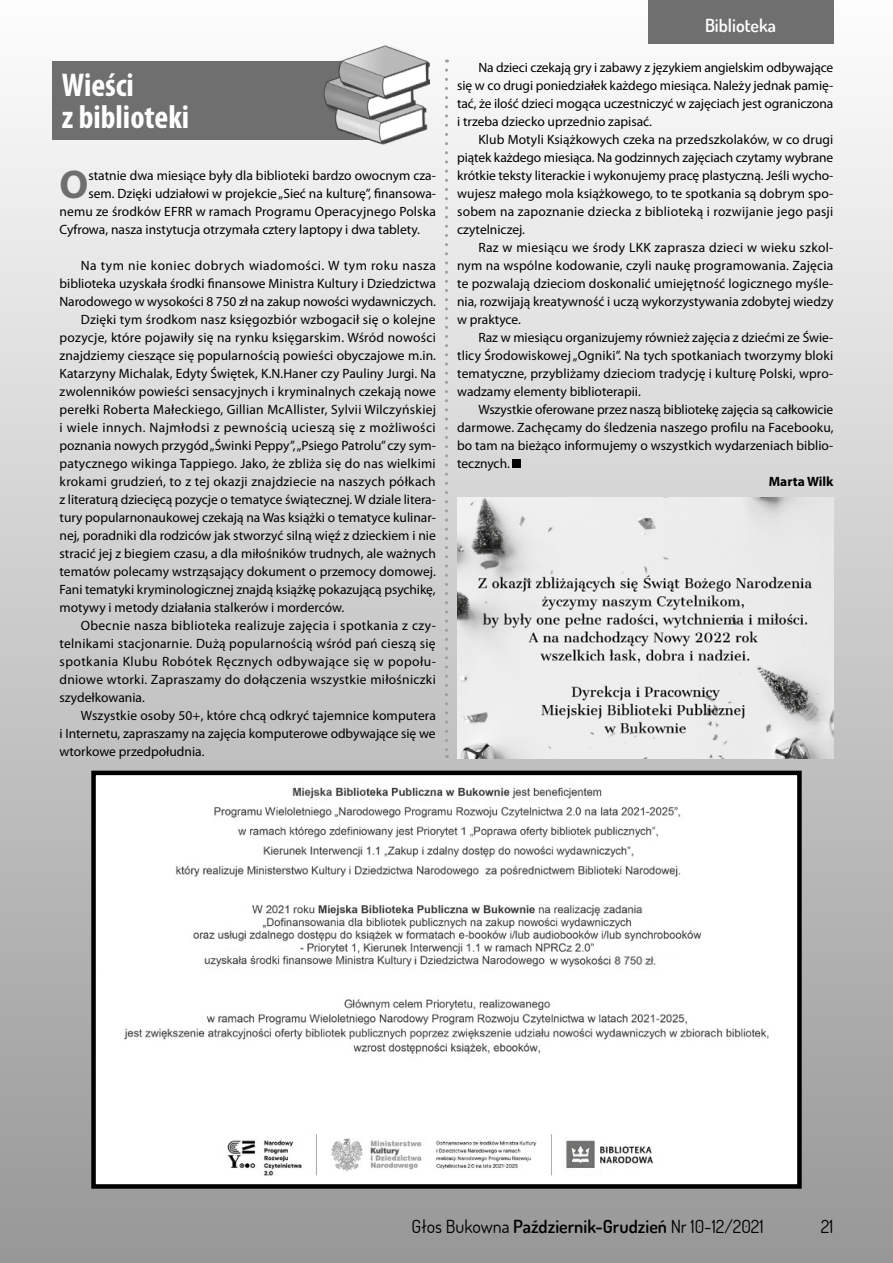
<style>
.page{position:relative;width:893px;height:1263px;background:#fff}
.page>*{position:absolute;margin:0;border:0;box-sizing:border-box;transform-origin:0 0}
.t1{font:700 40.2px "Myriad Pro";color:#706f6f}
.t2{font:700 condensed 33px/31.5px "Myriad Pro";color:#fff}
.t3{font:18px "Dosis";color:#000}
.t4{font:600 18px "Dosis";color:#fff}
.t5{font:13.5px/18px "Myriad Pro";letter-spacing:.005em;color:#000;text-align:justify}
.t6{font:13.5px "Myriad Pro";letter-spacing:.035em;color:#000}
.t7{font:13.5px "Myriad Pro";letter-spacing:.03em;color:#000}
.t8{font:13.5px "Myriad Pro";letter-spacing:.025em;color:#000}
.t9{font:700 13.5px "Myriad Pro";color:#000}
.s1{font-weight:600}
</style>
<div class="page">
<div style="left:0;top:0;width:893px;height:1263px;background:linear-gradient(to bottom,#fdfdfd,#989797)"></div>
<div style="left:52px;top:61px;width:330px;height:78px;background:#706f6f"></div>
<img style="left:320px;top:45px;width:109px;height:101px">
<div style="left:512px;top:459px;width:9px;height:9px;background:#000"></div>
<div style="left:648px;top:0;width:185px;height:43px;background:#706f6f"></div>
<svg style="left:445px;top:70px;width:3px;height:688px;background:#cccbcb"></svg>
<img style="left:96px;top:776px;width:701px;height:408px">
<div style="left:91px;top:771px;width:711px;height:418px;border:4px solid #000"></div>
<img style="left:457px;top:497px;width:376px;height:261px">
<h2 class="t2" style="left:62px;top:69px;width:129px">Wieści<br>z biblioteki</h2>
<h1 class="t1" style="left:60px;top:158px;width:30px">O</h1>
<p class="t5" style="left:88px;top:167px;width:349px">statnie dwa miesiące były dla biblioteki bardzo owocnym cza-</p>
<p class="t5" style="left:88px;top:185px;width:349px">sem. Dzięki udziałowi w projekcie „Sieć na kulturę”, finansowa-</p>
<p class="t5" style="left:60px;top:203px;width:378px">nemu ze środków EFRR w ramach Programu Operacyjnego Polska</p>
<p class="t5" style="left:60px;top:221px;width:362px">Cyfrowa, nasza instytucja otrzymała cztery laptopy i dwa tablety.</p>
<p class="t6" style="left:81px;top:258px;width:357px">Na tym nie koniec dobrych wiadomości. W tym roku nasza</p>
<p class="t5" style="left:60px;top:275px;width:378px">biblioteka uzyskała środki finansowe Ministra Kultury i Dziedzictwa</p>
<p class="t5" style="left:60px;top:293px;width:378px">Narodowego w wysokości 8 750 zł na zakup nowości wydawniczych.</p>
<p class="t5" style="left:81px;top:311px;width:356px">Dzięki tym środkom nasz księgozbiór wzbogacił się o kolejne</p>
<p class="t5" style="left:60px;top:329px;width:378px">pozycje, które pojawiły się na rynku księgarskim. Wśród nowości</p>
<p class="t5" style="left:60px;top:347px;width:378px">znajdziemy cieszące się popularnością powieści obyczajowe m.in.</p>
<p class="t5" style="left:60px;top:365px;width:378px">Katarzyny Michalak, Edyty Świętek, K.N.Haner czy Pauliny Jurgi. Na</p>
<p class="t5" style="left:60px;top:383px;width:378px">zwolenników powieści sensacyjnych i kryminalnych czekają nowe</p>
<p class="t5" style="left:60px;top:401px;width:378px">perełki Roberta Małeckiego, Gillian McAllister, Sylvii Wilczyńskiej</p>
<p class="t7" style="left:60px;top:420px;width:378px">i wiele innych. Najmłodsi z pewnością ucieszą się z możliwości</p>
<p class="t5" style="left:60px;top:437px;width:378px">poznania nowych przygód „Świnki Peppy”, „Psiego Patrolu” czy sym-</p>
<p class="t5" style="left:60px;top:455px;width:378px">patycznego wikinga Tappiego. Jako, że zbliża się do nas wielkimi</p>
<p class="t5" style="left:60px;top:473px;width:378px">krokami grudzień, to z tej okazji znajdziecie na naszych półkach</p>
<p class="t5" style="left:60px;top:491px;width:378px">z literaturą dziecięcą pozycje o tematyce świątecznej. W dziale litera-</p>
<p class="t5" style="left:60px;top:509px;width:378px">tury popularnonaukowej czekają na Was książki o tematyce kulinar-</p>
<p class="t5" style="left:60px;top:527px;width:378px">nej, poradniki dla rodziców jak stworzyć silną więź z dzieckiem i nie</p>
<p class="t5" style="left:60px;top:545px;width:378px">stracić jej z biegiem czasu, a dla miłośników trudnych, ale ważnych</p>
<p class="t5" style="left:60px;top:563px;width:378px">tematów polecamy wstrząsający dokument o przemocy domowej.</p>
<p class="t5" style="left:60px;top:581px;width:378px">Fani tematyki kryminologicznej znajdą książkę pokazującą psychikę,</p>
<p class="t5" style="left:60px;top:599px;width:286px">motywy i metody działania stalkerów i morderców.</p>
<p class="t8" style="left:81px;top:618px;width:357px">Obecnie nasza biblioteka realizuje zajęcia i spotkania z czy-</p>
<p class="t5" style="left:60px;top:635px;width:378px">telnikami stacjonarnie. Dużą popularnością wśród pań cieszą się</p>
<p class="t6" style="left:60px;top:654px;width:378px">spotkania Klubu Robótek Ręcznych odbywające się w popołu-</p>
<p class="t5" style="left:60px;top:671px;width:378px">dniowe wtorki. Zapraszamy do dołączenia wszystkie miłośniczki</p>
<p class="t5" style="left:60px;top:689px;width:87px">szydełkowania.</p>
<p class="t5" style="left:81px;top:707px;width:357px">Wszystkie osoby 50+, które chcą odkryć tajemnice komputera</p>
<p class="t5" style="left:60px;top:725px;width:378px">i Internetu, zapraszamy na zajęcia komputerowe odbywające się we</p>
<p class="t5" style="left:60px;top:743px;width:146px">wtorkowe przedpołudnia.</p>
<h3 class="t4" style="left:705px;top:13px;width:73px">Biblioteka</h3>
<p class="t5" style="left:457px;top:59px;width:378px;text-indent:21px">Na dzieci czekają gry i zabawy z językiem angielskim odbywające się w co drugi poniedziałek każdego miesiąca. Należy jednak pamię&shy;tać, że ilość dzieci mogąca uczestniczyć w zajęciach jest ograniczona i trzeba dziecko uprzednio zapisać.</p>
<p class="t5" style="left:457px;top:131px;width:378px;text-indent:21px">Klub Motyli Książkowych czeka na przedszkolaków, w co drugi piątek każdego miesiąca. Na godzinnych zajęciach czytamy wybrane krótkie teksty literackie i wykonujemy pracę plastyczną. Jeśli wycho&shy;wujesz małego mola książkowego, to te spotkania są dobrym spo&shy;sobem na zapoznanie dziecka z biblioteką i rozwijanie jego pasji czytelniczej.</p>
<p class="t5" style="left:457px;top:239px;width:378px;text-indent:21px">Raz w miesiącu we środy LKK zaprasza dzieci w wieku szkol&shy;nym na wspólne kodowanie, czyli naukę programowania. Zajęcia te pozwalają dzieciom doskonalić umiejętność logicznego myśle&shy;nia, rozwijają kreatywność i uczą wykorzystywania zdobytej wiedzy w praktyce.</p>
<p class="t5" style="left:457px;top:329px;width:378px;text-indent:21px">Raz w miesiącu organizujemy również zajęcia z dziećmi ze Świe&shy;tlicy Środowiskowej „Ogniki”. Na tych spotkaniach tworzymy bloki tematyczne, przybliżamy dzieciom tradycję i kulturę Polski, wpro&shy;wadzamy elementy biblioterapii.</p>
<p class="t5" style="left:457px;top:401px;width:378px;text-indent:21px">Wszystkie oferowane przez naszą bibliotekę zajęcia są całkowicie darmowe. Zachęcamy do śledzenia naszego profilu na Facebooku, bo tam na bieżąco informujemy o wszystkich wydarzeniach biblio&shy;tecznych.</p>
<p class="t9" style="left:769px;top:473px;width:66px">Marta Wilk</p>
<h3 class="t3" style="left:412px;top:1214px;width:354px">Głos Bukowna <span class="s1">Październik-Grudzień</span> Nr 10-12/2021</h3>
<h3 class="t3" style="left:821px;top:1214px;width:14px">21</h3>
</div>
